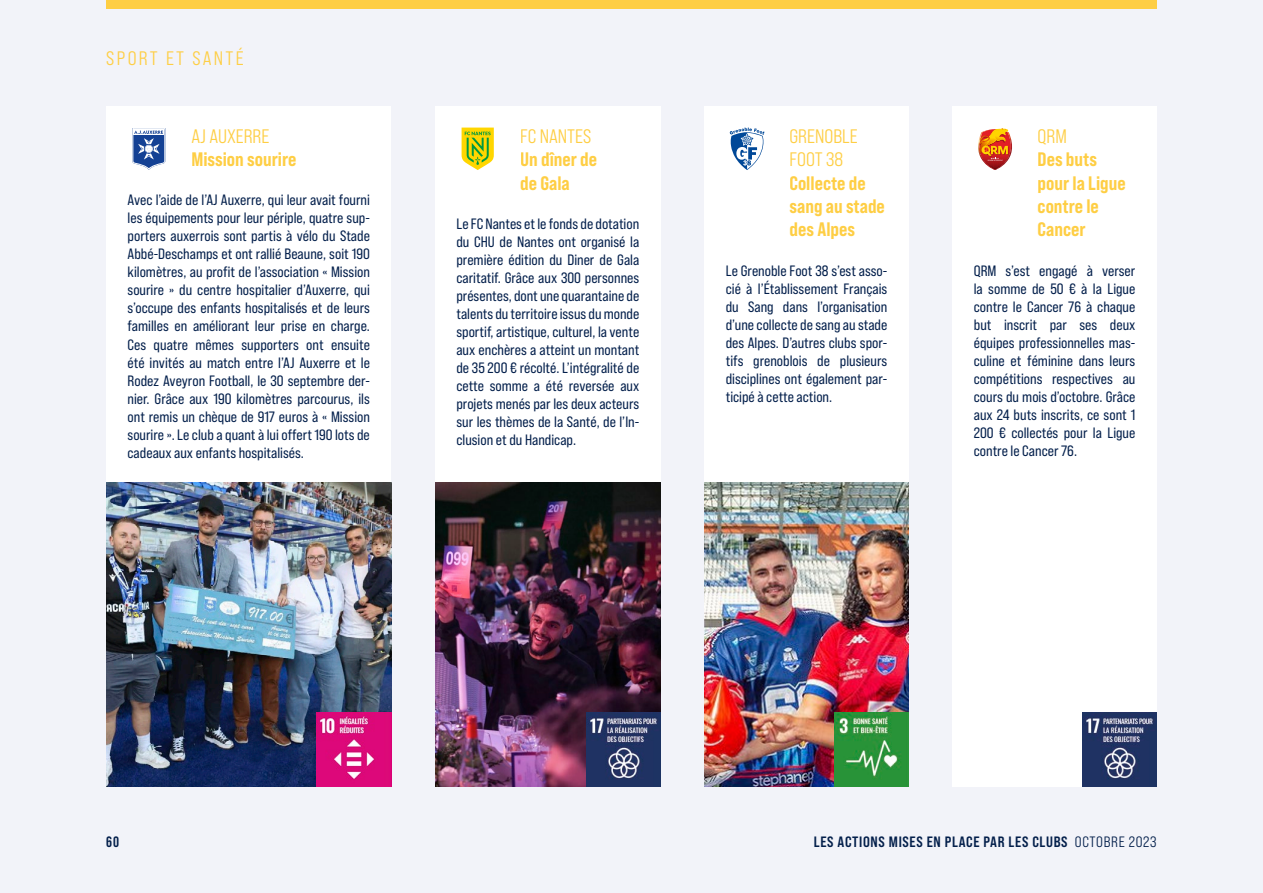
<style>
.page{position:relative;width:1263px;height:893px;background:#f2f3f9}
.page>*{position:absolute;margin:0;border:0;box-sizing:border-box;transform-origin:0 0}
.t1{font:19.5px/23.4px "Bebas Neue Pro Sm E Eb";color:#fece44}
.t2{font:19.5px/23.4px "Bebas Neue Pro Sm E Md";color:#fece44}
.t3{font:19.5px "Bebas Neue Pro Sm E Md";letter-spacing:.12em;color:#fece44}
.t4{font:15px/18px "Bebas Neue Pro Sm E Rg";color:#031f4b;text-align:justify}
.t5{font:15px "Bebas Neue Pro Sm E Bd";letter-spacing:.045em;color:#031f4b}
.t6{font:700 15px "Bebas Neue Pro";color:#031f4b}
.s1{font-family:"Bebas Neue Pro Sm E Md"}
</style>
<div class="page">
<div style="left:106px;top:106px;width:285px;height:681px;background:#fff"></div>
<div style="left:435px;top:106px;width:225px;height:681px;background:#fff"></div>
<div style="left:704px;top:106px;width:205px;height:681px;background:#fff"></div>
<div style="left:952px;top:106px;width:205px;height:681px;background:#fff"></div>
<img style="left:106px;top:482px;width:285px;height:305px">
<img style="left:435px;top:482px;width:225px;height:305px">
<img style="left:704px;top:482px;width:205px;height:305px">
<div style="left:106px;top:0;width:1051px;height:9px;background:#fece44"></div>
<img style="left:834px;top:712px;width:75px;height:75px">
<img style="left:317px;top:712px;width:74px;height:75px">
<img style="left:1082px;top:712px;width:75px;height:75px">
<img style="left:586px;top:712px;width:74px;height:75px">
<svg style="left:132px;top:128px;width:34px;height:42px"></svg>
<svg style="left:462px;top:128px;width:32px;height:42px"></svg>
<svg style="left:729px;top:128px;width:35px;height:42px"></svg>
<svg style="left:978px;top:128px;width:34px;height:42px"></svg>
<h1 class="t3" style="left:106px;top:47px;width:139px">SPORT ET SANTÉ</h1>
<h1 class="t2" style="left:191px;top:124px;width:80px">AJ AUXERRE</h1>
<h1 class="t1" style="left:191px;top:147px;width:107px">Mission sourire</h1>
<p class="t4" style="left:128px;top:191px;width:244px">Avec l’aide de l’AJ Auxerre, qui leur avait fourni les équipements pour leur périple, quatre sup&shy;porters auxerrois sont partis à vélo du Stade Abbé-Deschamps et ont rallié Beaune, soit 190 kilomètres, au profit de l’association « Mission sourire » du centre hospitalier d’Auxerre, qui s’occupe des enfants hospitalisés et de leurs familles en améliorant leur prise en charge.<br>Ces quatre mêmes supporters ont ensuite été invités au match entre l’AJ Auxerre et le Rodez Aveyron Football, le 30 septembre der&shy;nier. Grâce aux 190 kilomètres parcourus, ils ont remis un chèque de 917 euros à « Mission sourire ». Le club a quant à lui offert 190 lots de cadeaux aux enfants hospitalisés.</p>
<h1 class="t2" style="left:520px;top:124px;width:73px">FC NANTES</h1>
<h1 class="t1" style="left:520px;top:147px;width:78px">Un dîner de de Gala</h1>
<p class="t4" style="left:456px;top:214px;width:184px">Le FC Nantes et le fonds de dotation du CHU de Nantes ont organisé la première édition du Diner de Gala caritatif. Grâce aux 300 personnes présentes, dont une quarantaine de talents du territoire issus du monde sportif, artistique, culturel, la vente aux enchères a atteint un montant de 35 200 € récolté. L’intégralité de cette somme a été reversée aux projets menés par les deux acteurs sur les thèmes de la Santé, de l’In&shy;clusion et du Handicap.</p>
<h1 class="t2" style="left:789px;top:124px;width:70px">GRENOBLE<br>FOOT 38</h1>
<h1 class="t1" style="left:789px;top:171px;width:97px">Collecte de sang au stade des Alpes</h1>
<p class="t4" style="left:726px;top:261px;width:163px">Le Grenoble Foot 38 s’est asso&shy;cié à l’Établissement Français du Sang dans l’organisation d’une collecte de sang au stade des Alpes. D’autres clubs spor&shy;tifs grenoblois de plusieurs disciplines ont également par&shy;ticipé à cette action.</p>
<h1 class="t2" style="left:1037px;top:124px;width:31px">QRM</h1>
<h1 class="t1" style="left:1037px;top:147px;width:90px">Des buts pour la Ligue contre le<br>Cancer</h1>
<p class="t4" style="left:974px;top:261px;width:163px">QRM s’est engagé à verser la somme de 50 € à la Ligue contre le Cancer 76 à chaque but inscrit par ses deux équipes professionnelles mas&shy;culine et féminine dans leurs compétitions respectives au cours du mois d’octobre. Grâce aux 24 buts inscrits, ce sont 1<br>200 € collectés pour la Ligue contre le Cancer 76.</p>
<p class="t6" style="left:106px;top:833px;width:14px">60</p>
<p class="t5" style="left:814px;top:833px;width:344px">LES ACTIONS MISES EN PLACE PAR LES CLUBS <span class="s1">OCTOBRE 2023</span></p>
</div>
